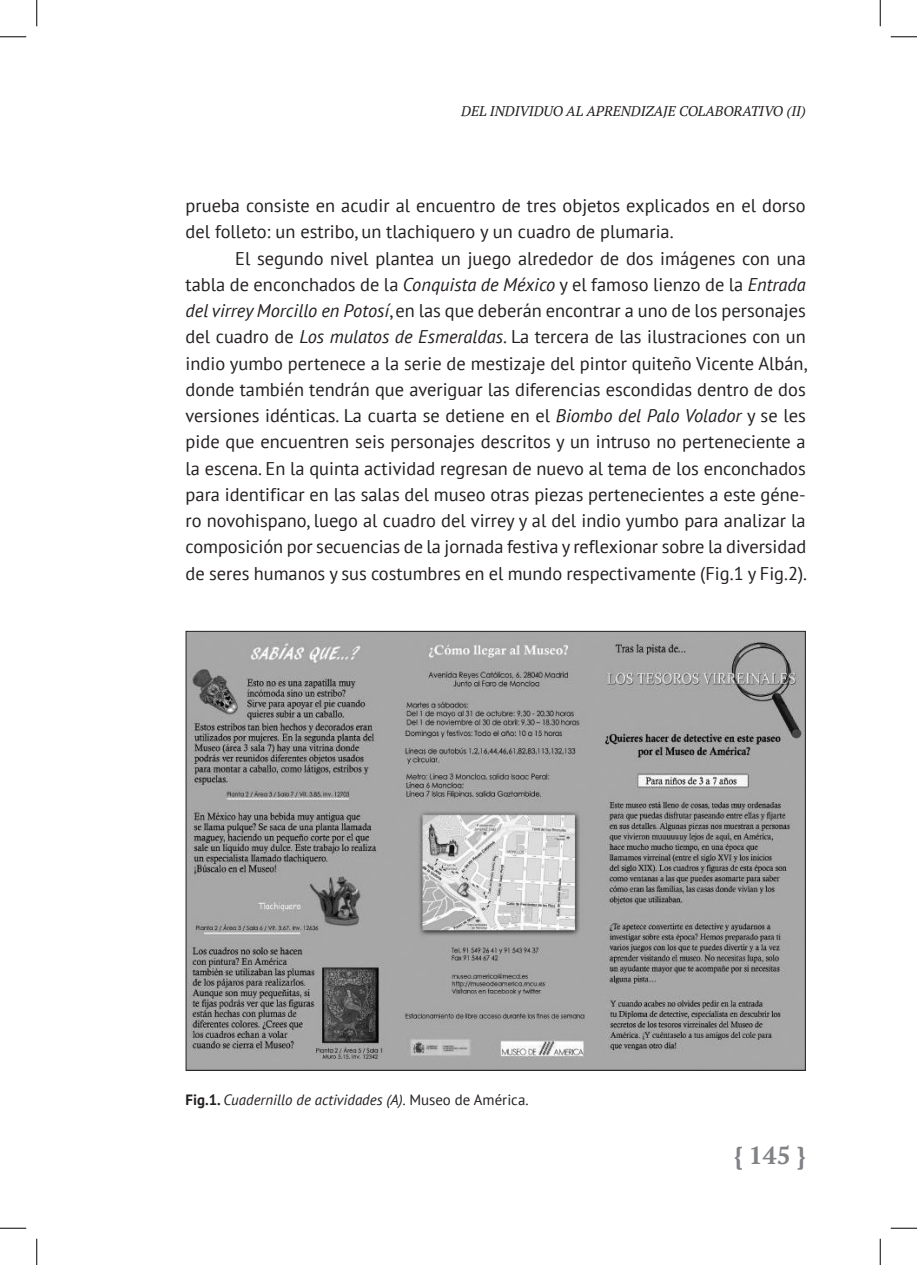
<style>
.page{position:relative;width:917px;height:1265px;background:#fff}
.page>*{position:absolute;margin:0;border:0;box-sizing:border-box;transform-origin:0 0}
.t1{font:700 24.5px "PT Serif";color:#808285}
.Texto_NORMAL{font:18.38px/26.2px "PT Sans";color:#231f20}
.PIE_DE_FOTO{font:italic 14.88px "PT Sans";color:#231f20}
.t2{font:italic 14px "PT Serif";color:#231f20}
.s1{font-style:italic}
.s2{font-weight:700;font-style:normal}
.s3{font-style:normal}
</style>
<div class="page">
<img style="left:188px;top:632px;width:616px;height:436px">
<svg style="left:0;top:36px;width:26px;height:1px"></svg>
<svg style="left:891px;top:36px;width:26px;height:1px"></svg>
<svg style="left:0;top:1227px;width:26px;height:1px"></svg>
<svg style="left:891px;top:1227px;width:26px;height:1px"></svg>
<svg style="left:36px;top:0;width:1px;height:26px"></svg>
<svg style="left:36px;top:1238px;width:1px;height:26px"></svg>
<svg style="left:880px;top:0;width:1px;height:26px"></svg>
<svg style="left:880px;top:1238px;width:1px;height:26px"></svg>
<p class="t2" style="left:461px;top:102px;width:346px">DEL INDIVIDUO AL APRENDIZAJE COLABORATIVO (II)</p>
<p class="Texto_NORMAL" style="left:186px;top:192px;width:622px">prueba consiste en acudir al encuentro de tres objetos explicados en el dorso del folleto: un estribo, un tlachiquero y un cuadro de plumaria.</p>
<p class="Texto_NORMAL" style="left:186px;top:244px;width:623px;text-align:justify;text-indent:50px">El segundo nivel plantea un juego alrededor de dos imágenes con una tabla de enconchados de la <span class="s1">Conquista de México</span> y el famoso lienzo de la <span class="s1">Entrada del virrey Morcillo en Potosí</span>, en las que deberán encontrar a uno de los personajes del cuadro de <span class="s1">Los mulatos de Esmeraldas</span>. La tercera de las ilustraciones con un indio yumbo pertenece a la serie de mestizaje del pintor quiteño Vicente Albán, donde también tendrán que averiguar las diferencias escondidas dentro de dos versiones idénticas. La cuarta se detiene en el <span class="s1">Biombo del Palo Volador</span> y se les pide que encuentren seis personajes descritos y un intruso no perteneciente a la escena. En la quinta actividad regresan de nuevo al tema de los enconchados para identificar en las salas del museo otras piezas pertenecientes a este géne&shy;ro novohispano, luego al cuadro del virrey y al del indio yumbo para analizar la composición por secuencias de la jornada festiva y reflexionar sobre la diversidad de seres humanos y sus costumbres en el mundo respectivamente (Fig.1 y Fig.2).</p>
<p class="PIE_DE_FOTO" style="left:186px;top:1089px;width:344px"><span class="s2">Fig.1.</span> Cuadernillo de actividades (A). <span class="s3">Museo de América.</span></p>
<h1 class="t1" style="left:734px;top:1138px;width:74px">{ 145 }</h1>
</div>
